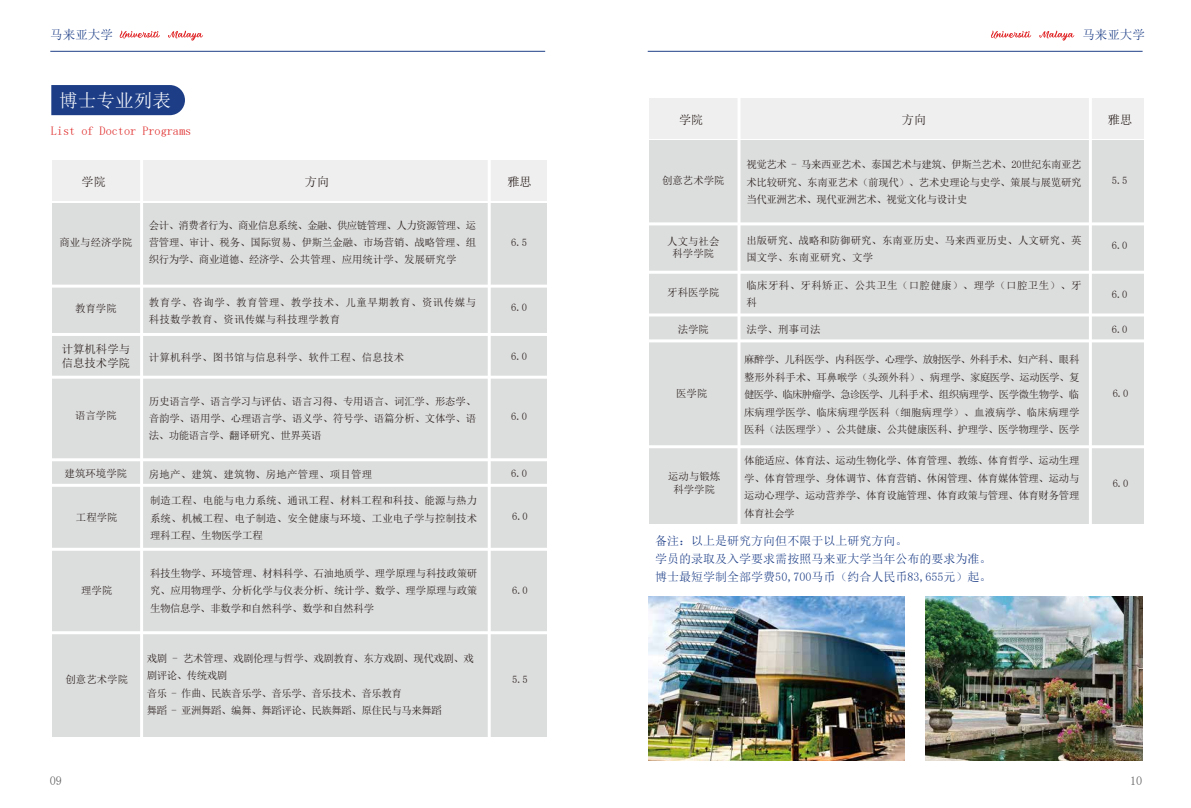
<style>
.page{position:relative;width:1191px;height:808px;background:#fff}
.page>*{position:absolute;margin:0;border:0;box-sizing:border-box;transform-origin:0 0}
.t1{font:18.6px "Alibaba Pu Hui Ti M G Bpc EUC H";color:#fff}
.t2{font:12.5px "Alibaba Pu Hui Ti M G Bpc EUC H";color:#1d3e87}
.t3{font:12.2px "Alibaba Pu Hui Ti R G Bpc EUC H";color:#df2525}
.t4{font:12.2px "Alibaba Pu Hui Ti R G Bpc EUC H";color:#595757}
.t5{font:12.1px "Alibaba Pu Hui Ti R G Bpc EUC H";color:#221815}
.t6{font:12px/18px "Alibaba Pu Hui Ti M G Bpc EUC H";color:#1d3e87}
.t7{font:11.4px/13.7px "Alibaba Pu Hui Ti R G Bpc EUC H";color:#221815}
.t8{font:10.4px/17.4px "Alibaba Pu Hui Ti R G Bpc EUC H";letter-spacing:-.02em;color:#221815;text-align:justify}
.t9{font:10.4px/17.4px "Alibaba Pu Hui Ti R G Bpc EUC H";letter-spacing:-.04em;color:#221815}
.t10{font:10.4px/12.5px "Alibaba Pu Hui Ti R G Bpc EUC H";color:#221815;text-align:center}
.t11{font:10.4px/17.4px "Alibaba Pu Hui Ti R G Bpc EUC H";letter-spacing:.045em;color:#221815}
.t12{font:10.4px "Alibaba Pu Hui Ti R G Bpc EUC H";letter-spacing:.02em;color:#221815}
.t13{font:10.4px/17.4px "Alibaba Pu Hui Ti R G Bpc EUC H";letter-spacing:.04em;color:#221815}
</style>
<div class="page">
<svg style="left:120px;top:31px;width:40px;height:7px"></svg>
<svg style="left:168px;top:31px;width:35px;height:10px"></svg>
<hr style="left:50px;top:51px;width:495px;height:1px;background:#1d3e87">
<svg style="left:991px;top:31px;width:40px;height:7px"></svg>
<svg style="left:1039px;top:31px;width:35px;height:10px"></svg>
<hr style="left:647px;top:51px;width:495px;height:1px;background:#1d3e87">
<div style="left:51px;top:85px;width:134px;height:30px;background:#1d3e87"></div>
<div style="left:52px;top:160px;width:494px;height:41px;background:#efefef"></div>
<div style="left:52px;top:203px;width:494px;height:534px;background:#dcdddd"></div>
<hr style="left:140px;top:159px;width:3px;height:579px;background:#fff">
<hr style="left:488px;top:159px;width:3px;height:582px;background:#fff">
<hr style="left:45px;top:285px;width:503px;height:3px;background:#fff">
<hr style="left:47px;top:333px;width:503px;height:3px;background:#fff">
<hr style="left:47px;top:376px;width:503px;height:3px;background:#fff">
<hr style="left:45px;top:458px;width:503px;height:3px;background:#fff">
<hr style="left:45px;top:548px;width:503px;height:3px;background:#fff">
<hr style="left:45px;top:631px;width:503px;height:3px;background:#fff">
<hr style="left:47px;top:484px;width:503px;height:3px;background:#fff">
<div style="left:649px;top:98px;width:495px;height:41px;background:#efefef"></div>
<div style="left:649px;top:141px;width:495px;height:383px;background:#dcdddd"></div>
<hr style="left:737px;top:97px;width:3px;height:427px;background:#fff">
<hr style="left:1088px;top:97px;width:3px;height:429px;background:#fff">
<hr style="left:643px;top:222px;width:502px;height:3px;background:#fff">
<hr style="left:645px;top:271px;width:502px;height:3px;background:#fff">
<hr style="left:645px;top:313px;width:502px;height:3px;background:#fff">
<hr style="left:643px;top:445px;width:502px;height:3px;background:#fff">
<hr style="left:645px;top:339px;width:502px;height:3px;background:#fff">
<img style="left:648px;top:597px;width:256px;height:164px">
<img style="left:925px;top:597px;width:217px;height:164px">
<p class="t2" style="left:50px;top:28px;width:64px">马来亚大学</p>
<p class="t2" style="left:1082px;top:28px;width:64px">马来亚大学</p>
<h1 class="t1" style="left:59px;top:91px;width:113px">博士专业列表</h1>
<p class="t3" style="left:51px;top:124px;width:142px">List of Doctor Programs</p>
<p class="t5" style="left:82px;top:176px;width:26px">学院</p>
<p class="t5" style="left:305px;top:176px;width:26px">方向</p>
<p class="t10" style="left:59px;top:236px;width:75px">商业与经济学院</p>
<p class="t8" style="left:149px;top:216px;width:329px">会计、消费者行为、商业信息系统、金融、供应链管理、人力资源管理、运营管理、审计、税务、国际贸易、伊斯兰金融、市场营销、战略管理、组织行为学、商业道德、经济学、公共管理、应用统计学、发展研究学</p>
<p class="t5" style="left:507px;top:176px;width:26px">雅思</p>
<p class="t8" style="left:511px;top:233px;width:17px">6.5</p>
<p class="t11" style="left:149px;top:293px;width:329px">教育学、咨询学、教育管理、教学技术、儿童早期教育、资讯传媒与科技数学教育、资讯传媒与科技理学教育</p>
<p class="t8" style="left:75px;top:299px;width:43px">教育学院</p>
<p class="t8" style="left:511px;top:299px;width:17px">6.0</p>
<p class="t7" style="left:62px;top:342px;width:70px">计算机科学与信息技术学院</p>
<p class="t12" style="left:149px;top:352px;width:257px">计算机科学、图书馆与信息科学、软件工程、信息技术</p>
<p class="t8" style="left:511px;top:348px;width:17px">6.0</p>
<p class="t8" style="left:149px;top:392px;width:329px">历史语言学、语言学习与评估、语言习得、专用语言、词汇学、形态学、音韵学、语用学、心理语言学、语义学、符号学、语篇分析、文体学、语法、功能语言学、翻译研究、世界英语</p>
<p class="t8" style="left:75px;top:407px;width:43px">语言学院</p>
<p class="t8" style="left:511px;top:407px;width:17px">6.0</p>
<p class="t8" style="left:65px;top:465px;width:64px">建筑环境学院</p>
<p class="t12" style="left:149px;top:469px;width:225px">房地产、建筑、建筑物、房地产管理、项目管理</p>
<p class="t8" style="left:511px;top:465px;width:17px">6.0</p>
<p class="t8" style="left:150px;top:492px;width:329px">制造工程、电能与电力系统、通讯工程、材料工程和科技、能源与热力系统、机械工程、电子制造、安全健康与环境、工业电子学与控制技术理科工程、生物医学工程</p>
<p class="t8" style="left:76px;top:508px;width:43px">工程学院</p>
<p class="t8" style="left:512px;top:508px;width:17px">6.0</p>
<p class="t8" style="left:150px;top:564px;width:329px">科技生物学、环境管理、材料科学、石油地质学、理学原理与科技政策研究、应用物理学、分析化学与仪表分析、统计学、数学、理学原理与政策生物信息学、非数学和自然科学、数学和自然科学</p>
<p class="t8" style="left:81px;top:582px;width:33px">理学院</p>
<p class="t8" style="left:512px;top:582px;width:17px">6.0</p>
<p class="t9" style="left:147px;top:649px;width:329px">戏剧 - 艺术管理、戏剧伦理与哲学、戏剧教育、东方戏剧、现代戏剧、戏剧评论、传统戏剧<br>音乐 - 作曲、民族音乐学、音乐学、音乐技术、音乐教育<br>舞蹈 - 亚洲舞蹈、编舞、舞蹈评论、民族舞蹈、原住民与马来舞蹈</p>
<p class="t8" style="left:66px;top:670px;width:64px">创意艺术学院</p>
<p class="t8" style="left:512px;top:670px;width:17px">5.5</p>
<p class="t5" style="left:679px;top:114px;width:26px">学院</p>
<p class="t5" style="left:902px;top:114px;width:26px">方向</p>
<p class="t8" style="left:662px;top:171px;width:64px">创意艺术学院</p>
<p class="t8" style="left:746px;top:156px;width:337px">视觉艺术 - 马来西亚艺术、泰国艺术与建筑、伊斯兰艺术、20世纪东南亚艺术比较研究、东南亚艺术（前现代）、艺术史理论与史学、策展与展览研究当代亚洲艺术、现代亚洲艺术、视觉文化与设计史</p>
<p class="t5" style="left:1108px;top:114px;width:26px">雅思</p>
<p class="t8" style="left:1111px;top:171px;width:17px">5.5</p>
<p class="t10" style="left:746px;top:231px;width:337px;line-height:17.4px;text-align:left">出版研究、战略和防御研究、东南亚历史、马来西亚历史、人文研究、英国文学、东南亚研究、文学</p>
<p class="t10" style="left:667px;top:235px;width:54px">人文与社会科学学院</p>
<p class="t8" style="left:1111px;top:237px;width:17px">6.0</p>
<p class="t13" style="left:746px;top:276px;width:337px">临床牙科、牙科矫正、公共卫生（口腔健康）、理学（口腔卫生）、牙科</p>
<p class="t8" style="left:667px;top:284px;width:54px">牙科医学院</p>
<p class="t8" style="left:1111px;top:285px;width:17px">6.0</p>
<p class="t8" style="left:677px;top:321px;width:33px">法学院</p>
<p class="t8" style="left:746px;top:321px;width:76px">法学、刑事司法</p>
<p class="t8" style="left:1111px;top:320px;width:17px">6.0</p>
<p class="t8" style="left:744px;top:351px;width:337px">麻醉学、儿科医学、内科医学、心理学、放射医学、外科手术、妇产科、眼科整形外科手术、耳鼻喉学（头颈外科）、病理学、家庭医学、运动医学、复健医学、临床肿瘤学、急诊医学、儿科手术、组织病理学、医学微生物学、临床病理学医学、临床病理学医科（细胞病理学）、血液病学、临床病理学医科（法医理学）、公共健康、公共健康医科、护理学、医学物理学、医学</p>
<p class="t8" style="left:676px;top:384px;width:33px">医学院</p>
<p class="t8" style="left:1112px;top:384px;width:17px">6.0</p>
<p class="t8" style="left:744px;top:452px;width:337px">体能适应、体育法、运动生物化学、体育管理、教练、体育哲学、运动生理学、体育管理学、身体调节、体育营销、休闲管理、体育媒体管理、运动与运动心理学、运动营养学、体育设施管理、体育政策与管理、体育财务管理体育社会学</p>
<p class="t10" style="left:668px;top:470px;width:54px">运动与锻炼科学学院</p>
<p class="t8" style="left:1112px;top:474px;width:17px">6.0</p>
<p class="t6" style="left:655px;top:531px;width:337px">备注：以上是研究方向但不限于以上研究方向。<br>学员的录取及入学要求需按照马来亚大学当年公布的要求为准。博士最短学制全部学费50,700马币（约合人民币83,655元）起。</p>
<p class="t4" style="left:50px;top:775px;width:14px">09</p>
<p class="t4" style="left:1130px;top:775px;width:14px">10</p>
</div>
